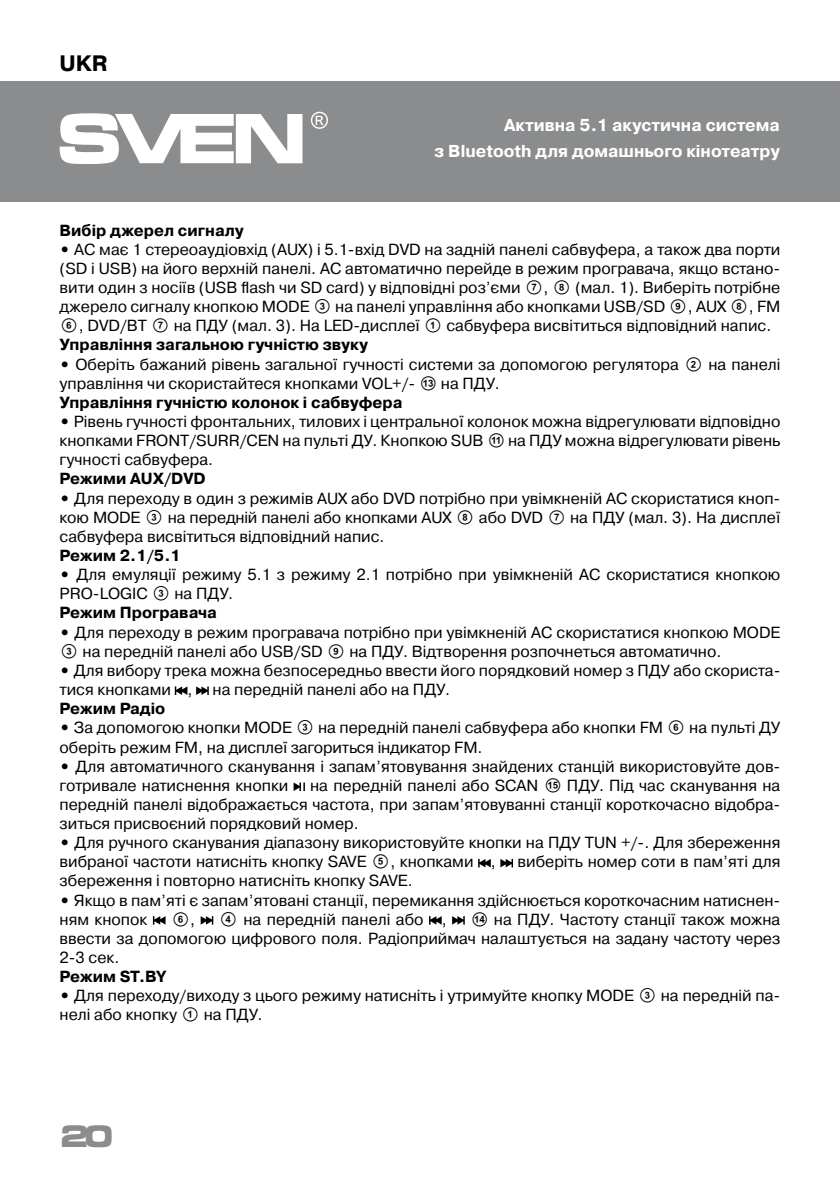
<style>
.page{position:relative;width:840px;height:1191px;background:#fff}
.page>*{position:absolute;margin:0;border:0;box-sizing:border-box;transform-origin:0 0}
.t1{font:700 30px "Micra";color:#8a8c8e}
.t2{font:700 22.2px "Pragmatica";color:#000}
.t3{font:700 17.2px/26px "Pragmatica";color:#fff;text-align:right}
.t4{font:16px/19px "Pragmatica";color:#000}
.t5{font:700 16px "Pragmatica";color:#000}
.t6{font:16px "SVEN";color:#000}
.s1{font-weight:700}
.s2{font-family:"SVEN"}
.s3{font-family:"Pragmatica"}
</style>
<div class="page">
<div style="left:0;top:81px;width:839px;height:120px;background:#8a8c8e"></div>
<svg style="left:60px;top:113px;width:242px;height:51px"></svg>
<svg style="left:311px;top:112px;width:17px;height:17px"></svg>
<svg style="left:175px;top:686px;width:12px;height:9px"></svg>
<svg style="left:196px;top:686px;width:13px;height:9px"></svg>
<svg style="left:293px;top:782px;width:12px;height:9px"></svg>
<svg style="left:478px;top:859px;width:12px;height:8px"></svg>
<svg style="left:500px;top:859px;width:12px;height:8px"></svg>
<svg style="left:153px;top:916px;width:12px;height:8px"></svg>
<svg style="left:200px;top:916px;width:13px;height:8px"></svg>
<svg style="left:429px;top:916px;width:12px;height:8px"></svg>
<svg style="left:452px;top:916px;width:12px;height:8px"></svg>
<h2 class="t2" style="left:60px;top:49px;width:50px">UKR</h2>
<p class="t3" style="left:434px;top:112px;width:346px">Активна 5.1 акустична система<br>з Bluetooth для домашнього кінотеатру</p>
<p class="t5" style="left:60px;top:220px;width:186px">Вибір джерел сигналу</p>
<p class="t4" style="left:60px;top:240px;width:722px"><span class="s1">•</span> АС має 1 стереоаудіовхід (AUX) і 5.1-вхід DVD на задній панелі сабвуфера, а також два порти (SD і USB) на його верхній панелі. АС автоматично перейде в режим програвача, якщо встано&shy;вити один з носіїв (USB flash чи SD card) у відповідні роз’єми <span class="s2">G</span>, <span class="s2">H</span> (мал. 1). Виберіть потрібне джерело сигналу кнопкою MODE <span class="s2">C</span> на панелі управління або кнопками USB/SD <span class="s2">I</span>, AUX <span class="s2">H</span>, FM <span class="s2">F</span>, DVD/BT <span class="s2">G</span> на ПДУ (мал. 3). На LED-дисплеї <span class="s2">A</span> сабвуфера висвітиться відповідний напис.<br><span class="s1">Управління загальною гучністю звуку</span></p>
<p class="t4" style="left:60px;top:355px;width:722px"><span class="s1">•</span> Оберіть бажаний рівень загальної гучності системи за допомогою регулятора <span class="s2">B</span> на панелі управління чи скористайтеся кнопками VOL+/- <span class="s2">M</span> на ПДУ.<br><span class="s1">Управління гучністю колонок і сабвуфера</span></p>
<p class="t4" style="left:60px;top:412px;width:722px;text-align:justify"><span class="s1">•</span> Рівень гучності фронтальних, тилових і центральної колонок можна відрегулювати відповідно кнопками FRONT/SURR/CEN на пульті ДУ. Кнопкою SUB <span class="s2">K</span> на ПДУ можна відрегулювати рівень гучності сабвуфера.</p>
<p class="t5" style="left:60px;top:468px;width:148px">Режими AUX/DVD</p>
<p class="t4" style="left:60px;top:489px;width:722px;text-align:justify"><span class="s1">•</span> Для переходу в один з режимів AUX або DVD потрібно при увімкненій АС скористатися кноп&shy;кою MODE <span class="s2">C</span> на передній панелі або кнопками AUX <span class="s2">H</span> або DVD <span class="s2">G</span> на ПДУ (мал. 3). На дисплеї сабвуфера висвітиться відповідний напис.</p>
<p class="t5" style="left:60px;top:545px;width:123px">Режим 2.1/5.1</p>
<p class="t4" style="left:60px;top:565px;width:721px"><span class="s1">•</span> Для емуляції режиму 5.1 з режиму 2.1 потрібно при увімкненій АС скористатися кнопкою<br>PRO-LOGIC <span class="s2">C</span> на ПДУ.<br><span class="s1">Режим Програвача</span></p>
<p class="t4" style="left:60px;top:623px;width:722px"><span class="s1">•</span> Для переходу в режим програвача потрібно при увімкненій АС скористатися кнопкою MODE<br><span class="s2">C</span> на передній панелі або USB/SD <span class="s2">I</span> на ПДУ. Відтворення розпочнеться автоматично.</p>
<p class="t4" style="left:60px;top:661px;width:722px"><span class="s1">•</span> Для вибору трека можна безпосередньо ввести його порядковий номер з ПДУ або скориста&shy;тися кнопками ,</p>
<p class="t4" style="left:212px;top:680px;width:239px">на передній панелі або на ПДУ.</p>
<p class="t5" style="left:60px;top:698px;width:107px">Режим Радіо</p>
<p class="t4" style="left:60px;top:718px;width:721px"><span class="s1">•</span> За допомогою кнопки MODE <span class="s2">C</span> на передній панелі сабвуфера або кнопки FM <span class="s2">F</span> на пульті ДУ оберіть режим FM, на дисплеї загориться індикатор FM.</p>
<p class="t4" style="left:60px;top:757px;width:721px"><span class="s1">•</span> Для автоматичного сканування і запам’ятовування знайдених станцій використовуйте дов&shy;готривале натиснення кнопки</p>
<p class="t4" style="left:60px;top:776px;width:722px;text-align:justify;text-indent:250px">на передній панелі або SCAN <span class="s2">O</span> ПДУ. Під час сканування на передній панелі відображається частота, при запам’ятовуванні станції короткочасно відобра&shy;зиться присвоєний порядковий номер.</p>
<p class="t4" style="left:60px;top:833px;width:722px"><span class="s1">•</span> Для ручного сканувания діапазону використовуйте кнопки на ПДУ TUN +/-. Для збереження вибраної частоти натисніть кнопку SAVE <span class="s2">E</span>, кнопками ,</p>
<p class="t4" style="left:517px;top:852px;width:264px">виберіть номер соти в пам’яті для</p>
<p class="t4" style="left:60px;top:871px;width:354px">збереження і повторно натисніть кнопку SAVE.</p>
<p class="t4" style="left:60px;top:891px;width:722px"><span class="s1">•</span> Якщо в пам’яті є запам’ятовані станції, перемикання здійснюється короткочасним натиснен&shy;ням кнопок</p>
<p class="t6" style="left:171px;top:909px;width:26px">F<span class="s3">,</span></p>
<p class="t4" style="left:219px;top:910px;width:229px"><span class="s2">D</span> на передній панелі або ,</p>
<p class="t4" style="left:60px;top:910px;width:722px;text-align:justify;text-indent:410px"><span class="s2">N</span> на ПДУ. Частоту станції також можна ввести за допомогою цифрового поля. Радіоприймач налаштується на задану частоту через 2-3 сек.</p>
<p class="t5" style="left:60px;top:966px;width:108px">Режим ST.BY</p>
<p class="t4" style="left:60px;top:986px;width:722px"><span class="s1">•</span> Для переходу/виходу з цього режиму натисніть і утримуйте кнопку MODE <span class="s2">C</span> на передній па&shy;нелі або кнопку <span class="s2">A</span> на ПДУ.</p>
<h1 class="t1" style="left:60px;top:1120px;width:56px">20</h1>
</div>
